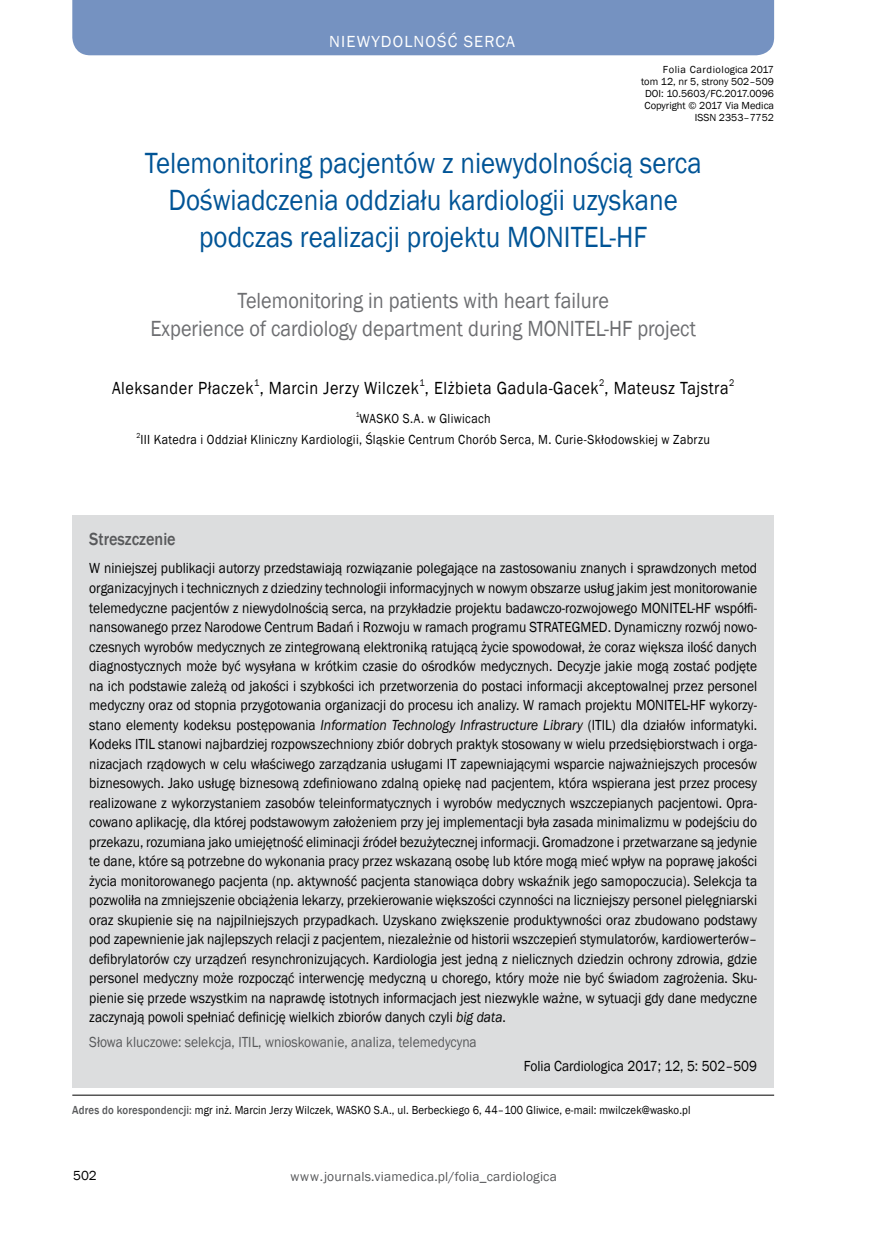
<style>
.page{position:relative;width:872px;height:1234px;background:#fff}
.page>*{position:absolute;margin:0;border:0;box-sizing:border-box;transform-origin:0 0}
.t1{font:30px/36.6px "Franklin Gothic";color:#005496;text-align:center;scale:.9 1}
.t2{font:22.5px/27.5px "Franklin Gothic";color:#6d6e71;text-align:center;scale:.9 1}
.t3{font:18px "Franklin Gothic";letter-spacing:.03em;color:#000;scale:.9 1}
.t4{font:500 18px "Franklin Gothic";color:#58595b;scale:.9 1}
.t5{font:16.5px "Franklin Gothic";letter-spacing:.07em;color:#fff}
.t6{font:15px/19.5px "Franklin Gothic";color:#000;text-align:justify;scale:.9 1}
.t7{font:15px "Franklin Gothic";color:#58595b;scale:.9 1}
.t8{font:13.5px/21px "Franklin Gothic";letter-spacing:.025em;color:#000;text-align:center;scale:.9 1}
.t9{font:13.5px "Franklin Gothic";letter-spacing:.01em;color:#58595b}
.t10{font:13.5px "Franklin Gothic";letter-spacing:.025em;color:#000}
.t11{font:12px "Franklin Gothic";letter-spacing:.01em;color:#000;scale:.9 1}
.t12{font:10.5px/12px "Franklin Gothic";color:#000;text-align:right}
.t13{font:9.9px "Franklin Gothic";color:#000;scale:.9 1}
.s1{font-style:italic}
.s2{font-weight:500;color:#58595b}
</style>
<div class="page">
<div style="left:72px;top:0;width:702px;height:55px;background:#7592c1"></div>
<hr style="left:72px;top:1094px;width:702px;height:1px;background:#000">
<div style="left:72px;top:515px;width:702px;height:572px;background:#dcddde"></div>
<p class="t5" style="left:329px;top:31px;width:187px">NIEWYDOLNOŚĆ SERCA</p>
<p class="t12" style="left:641px;top:64px;width:134px">Folia Cardiologica 2017<br>tom 12, nr 5, strony 502–509<br>DOI: 10.5603/FC.2017.0096<br>Copyright © 2017 Via Medica<br>ISSN 2353–7752</p>
<h1 class="t1" style="left:145px;top:146px;width:620px">Telemonitoring pacjentów z niewydolnością serca<br>Doświadczenia oddziału kardiologii uzyskane podczas realizacji projektu MONITEL-HF</h1>
<h2 class="t2" style="left:150px;top:287px;width:607px">Telemonitoring in patients with heart failure<br>Experience of cardiology department during MONITEL-HF project</h2>
<p class="t13" style="left:254px;top:376px;width:7px">1</p>
<p class="t13" style="left:419px;top:376px;width:7px">1</p>
<p class="t13" style="left:599px;top:376px;width:7px">2</p>
<p class="t13" style="left:729px;top:376px;width:7px">2</p>
<p class="t8" style="left:136px;top:408px;width:639px"><sup>1</sup>WASKO S.A. w Gliwicach<br><sup>2</sup>III Katedra i Oddział Kliniczny Kardiologii, Śląskie Centrum Chorób Serca, M. Curie-Skłodowskiej w Zabrzu</p>
<p class="t3" style="left:112px;top:376px;width:686px">Aleksander Płaczek , Marcin Jerzy Wilczek , Elżbieta Gadula-Gacek , Mateusz Tajstra</p>
<p class="t4" style="left:89px;top:528px;width:98px">Streszczenie</p>
<p class="t6" style="left:89px;top:559px;width:743px">W niniejszej publikacji autorzy przedstawiają rozwiązanie polegające na zastosowaniu znanych i sprawdzonych metod organizacyjnych i technicznych z dziedziny technologii informacyjnych w nowym obszarze usług jakim jest monitorowanie telemedyczne pacjentów z niewydolnością serca, na przykładzie projektu badawczo-rozwojowego MONITEL-HF współfi&shy;nansowanego przez Narodowe Centrum Badań i Rozwoju w ramach programu STRATEGMED. Dynamiczny rozwój nowo&shy;czesnych wyrobów medycznych ze zintegrowaną elektroniką ratującą życie spowodował, że coraz większa ilość danych diagnostycznych może być wysyłana w krótkim czasie do ośrodków medycznych. Decyzje jakie mogą zostać podjęte na ich podstawie zależą od jakości i szybkości ich przetworzenia do postaci informacji akceptowalnej przez personel medyczny oraz od stopnia przygotowania organizacji do procesu ich analizy. W ramach projektu MONITEL-HF wykorzy&shy;stano elementy kodeksu postępowania <span class="s1">Information Technology Infrastructure Library</span> (ITIL) dla działów informatyki.<br>Kodeks ITIL stanowi najbardziej rozpowszechniony zbiór dobrych praktyk stosowany w wielu przedsiębiorstwach i orga&shy;nizacjach rządowych w celu właściwego zarządzania usługami IT zapewniającymi wsparcie najważniejszych procesów biznesowych. Jako usługę biznesową zdefiniowano zdalną opiekę nad pacjentem, która wspierana jest przez procesy realizowane z wykorzystaniem zasobów teleinformatycznych i wyrobów medycznych wszczepianych pacjentowi. Opra&shy;cowano aplikację, dla której podstawowym założeniem przy jej implementacji była zasada minimalizmu w podejściu do przekazu, rozumiana jako umiejętność eliminacji źródeł bezużytecznej informacji. Gromadzone i przetwarzane są jedynie te dane, które są potrzebne do wykonania pracy przez wskazaną osobę lub które mogą mieć wpływ na poprawę jakości życia monitorowanego pacjenta (np. aktywność pacjenta stanowiąca dobry wskaźnik jego samopoczucia). Selekcja ta pozwoliła na zmniejszenie obciążenia lekarzy, przekierowanie większości czynności na liczniejszy personel pielęgniarski oraz skupienie się na najpilniejszych przypadkach. Uzyskano zwiększenie produktywności oraz zbudowano podstawy pod zapewnienie jak najlepszych relacji z pacjentem, niezależnie od historii wszczepień stymulatorów, kardiowerterów– defibrylatorów czy urządzeń resynchronizujących. Kardiologia jest jedną z nielicznych dziedzin ochrony zdrowia, gdzie personel medyczny może rozpocząć interwencję medyczną u chorego, który może nie być świadom zagrożenia. Sku&shy;pienie się przede wszystkim na naprawdę istotnych informacjach jest niezwykle ważne, w sytuacji gdy dane medyczne zaczynają powoli spełniać definicję wielkich zbiorów danych czyli <span class="s1">big data</span>.</p>
<p class="t7" style="left:89px;top:1032px;width:432px">Słowa kluczowe: selekcja, ITIL, wnioskowanie, analiza, telemedycyna</p>
<p class="t6" style="left:524px;top:1056px;width:261px">Folia Cardiologica 2017; 12, 5: 502–509</p>
<p class="t11" style="left:72px;top:1102px;width:688px"><span class="s2">Adres do korespondencji:</span> mgr inż. Marcin Jerzy Wilczek, WASKO S.A., ul. Berbeckiego 6, 44–100 Gliwice, e-mail: mwilczek@wasko.pl</p>
<p class="t10" style="left:73px;top:1166px;width:25px">502</p>
<p class="t9" style="left:290px;top:1167px;width:268px">www.journals.viamedica.pl/folia_cardiologica</p>
</div>
